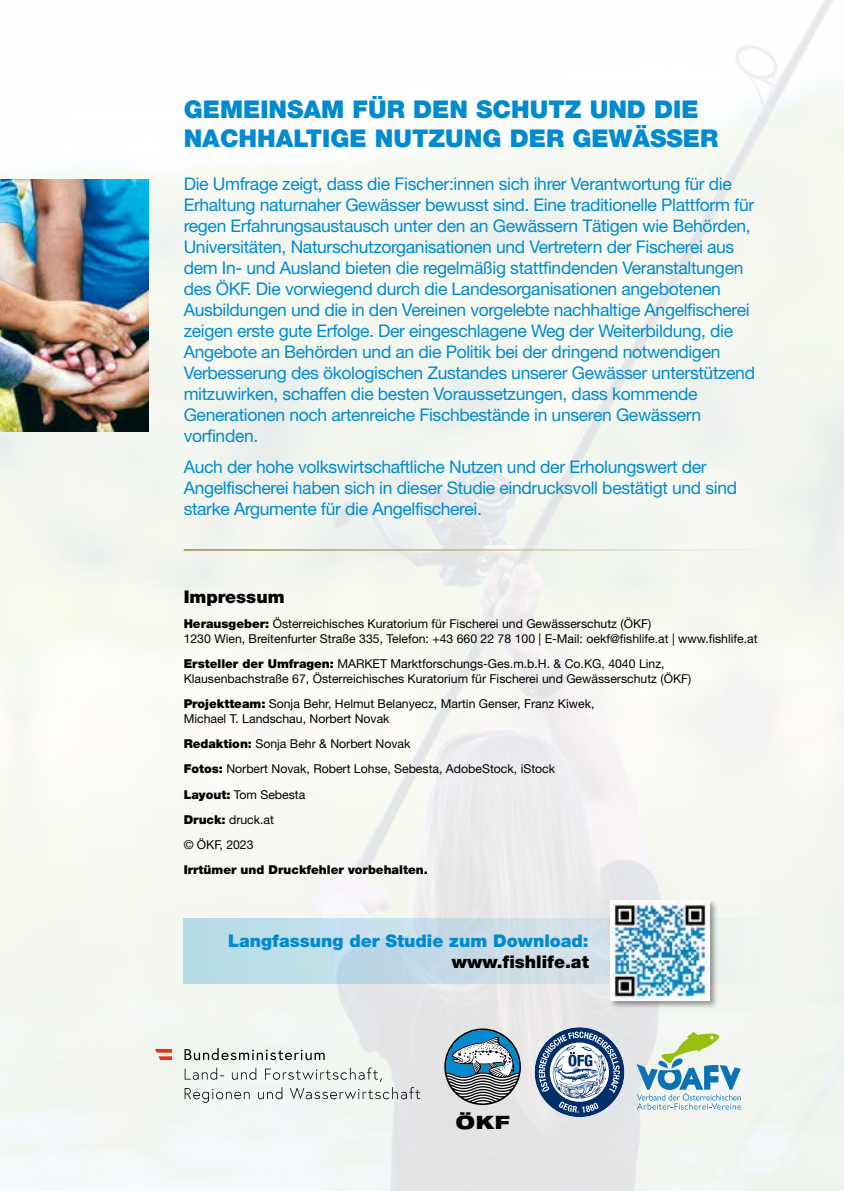
<style>
.page{position:relative;width:844px;height:1191px;background:#fff}
.page>*{position:absolute;margin:0;border:0;box-sizing:border-box;transform-origin:0 0}
.t1{font:900 24.5px/29.4px "Helvetica Neue";color:#008bd0}
.t2{font:900 expanded 18.38px "Helvetica Neue";color:#000}
.t3{font:17.5px/21px "Helvetica Neue";letter-spacing:-.02em;color:#008bd0}
.t4{font:900 17.5px "Helvetica Neue";color:#008bd0}
.t5{font:900 17.5px "Helvetica Neue";color:#000}
.t6{font:12.25px/25.2px "Helvetica Neue";color:#000}
.t7{font:900 12.25px "Helvetica Neue";color:#000}
.s1{font-weight:900}
</style>
<div class="page">
<img style="left:0;top:0;width:843px;height:1191px">
<hr style="left:184px;top:549px;width:585px;height:2px;background:#a59a54">
<img style="left:0;top:180px;width:149px;height:252px">
<svg style="left:184px;top:918px;width:620px;height:65px;background:#cbe0e8"></svg>
<div style="left:608px;top:899px;width:110px;height:110px;background:#000;opacity:.4"></div>
<img style="left:610px;top:901px;width:99px;height:99px">
<svg style="left:534px;top:1027px;width:90px;height:90px"></svg>
<svg style="left:444px;top:1028px;width:77px;height:77px"></svg>
<svg style="left:184px;top:1067px;width:236px;height:35px"></svg>
<svg style="left:184px;top:1048px;width:140px;height:12px"></svg>
<svg style="left:155px;top:1049px;width:17px;height:11px"></svg>
<svg style="left:636px;top:1031px;width:104px;height:78px"></svg>
<h1 class="t1" style="left:184px;top:94px;width:536px">GEMEINSAM FÜR DEN SCHUTZ UND DIE<br>NACHHALTIGE NUTZUNG DER GEWÄSSER</h1>
<p class="t3" style="left:184px;top:172px;width:572px">Die Umfrage zeigt, dass die Fischer:innen sich ihrer Verantwortung für die Erhaltung naturnaher Gewässer bewusst sind. Eine traditionelle Plattform für regen Erfahrungsaustausch unter den an Gewässern Tätigen wie Behörden, Universitäten, Naturschutzorganisationen und Vertretern der Fischerei aus dem In- und Ausland bieten die regelmäßig stattfindenden Veranstaltungen des ÖKF. Die vorwiegend durch die Landesorganisationen angebotenen Ausbildungen und die in den Vereinen vorgelebte nachhaltige Angelfischerei zeigen erste gute Erfolge. Der eingeschlagene Weg der Weiterbildung, die Angebote an Behörden und an die Politik bei der dringend notwendigen Verbesserung des ökologischen Zustandes unserer Gewässer unterstützend mitzuwirken, schaffen die besten Voraussetzungen, dass kommende Generationen noch artenreiche Fischbestände in unseren Gewässern vorfinden.</p>
<p class="t3" style="left:184px;top:456px;width:555px">Auch der hohe volkswirtschaftliche Nutzen und der Erholungswert der<br>Angelfischerei haben sich in dieser Studie eindrucksvoll bestätigt und sind starke Argumente für die Angelfischerei.</p>
<p class="t5" style="left:184px;top:586px;width:102px">Impressum</p>
<p class="t6" style="left:184px;top:616px;width:575px;line-height:14.7px"><span class="s1">Herausgeber:</span> Österreichisches Kuratorium für Fischerei und Gewässerschutz (ÖKF)<br>1230 Wien, Breitenfurter Straße 335, Telefon: +43 660 22 78 100 | E-Mail: oekf@fishlife.at | www.fishlife.at</p>
<p class="t6" style="left:184px;top:656px;width:509px;line-height:14.7px"><span class="s1">Ersteller der Umfragen:</span> MARKET Marktforschungs-Ges.m.b.H. &amp; Co.KG, 4040 Linz,<br>Klausenbachstraße 67, Österreichisches Kuratorium für Fischerei und Gewässerschutz (ÖKF)</p>
<p class="t6" style="left:184px;top:696px;width:412px;line-height:14.7px"><span class="s1">Projektteam:</span> Sonja Behr, Helmut Belanyecz, Martin Genser, Franz Kiwek,<br>Michael T. Landschau, Norbert Novak</p>
<p class="t6" style="left:184px;top:731px;width:373px"><span class="s1">Redaktion:</span> Sonja Behr &amp; Norbert Novak<br><span class="s1">Fotos:</span> Norbert Novak, Robert Lohse, Sebesta, AdobeStock, iStock<br><span class="s1">Layout:</span> Tom Sebesta<br><span class="s1">Druck:</span> druck.at<br>© ÖKF, 2023</p>
<p class="t7" style="left:184px;top:862px;width:245px">Irrtümer und Druckfehler vorbehalten.</p>
<p class="t4" style="left:228px;top:930px;width:362px">Langfassung der Studie zum Download:</p>
<p class="t5" style="left:452px;top:951px;width:138px">www.fishlife.at</p>
<p class="t2" style="left:455px;top:1110px;width:55px">ÖKF</p>
</div>
